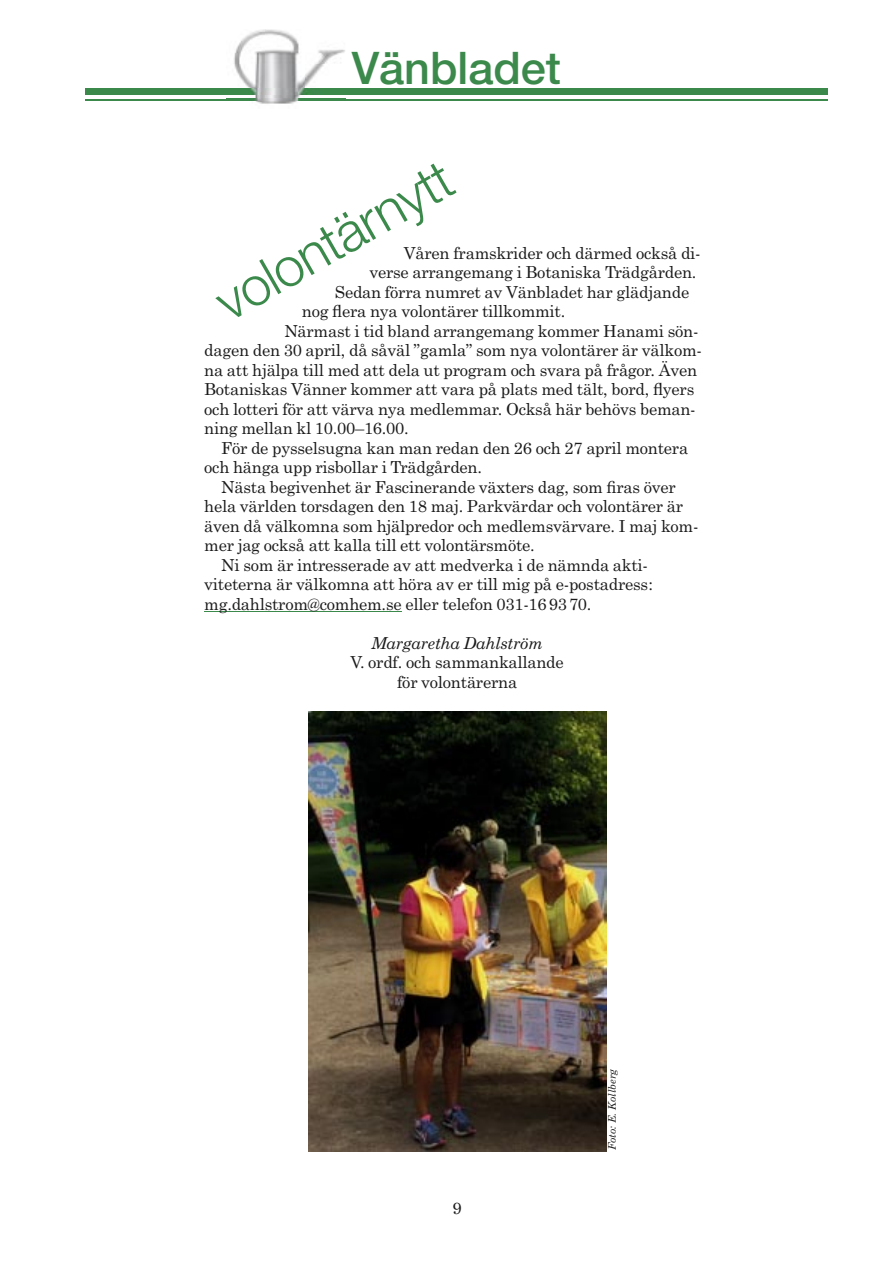
<style>
.page{position:relative;width:893px;height:1263px;background:#fff}
.page>*{position:absolute;margin:0;border:0;box-sizing:border-box;transform-origin:0 0}
.t1{font:300 54px "Helvetica Neue";color:#3c894c}
.t2{font:500 45px "Helvetica Neue";color:#3c894c}
.t3{font:16.5px/19.5px "Century Schoolbook Std";letter-spacing:-.015em;color:#1a1a1b;text-align:center}
.t4{font:italic 16.5px "Century Schoolbook Std";letter-spacing:-.015em;color:#1a1a1b}
.t5{font:italic 10.5px "Century Schoolbook Std";color:#1a1a1b}
</style>
<div class="page">
<div style="left:85px;top:89px;width:743px;height:6px;background:#3c894c"></div>
<hr style="left:85px;top:99px;width:743px;height:2px;background:#3c894c">
<img style="left:226px;top:29px;width:119px;height:75px">
<img style="left:226px;top:89px;width:119px;height:6px">
<hr style="left:204px;top:611px;width:197px;height:1px;background:#3c894c">
<img style="left:308px;top:711px;width:298px;height:440px">
<h2 class="t2" style="left:352px;top:42px;width:211px">Vänbladet</h2>
<h1 class="t1" style="left:203px;top:278px;width:265px;rotate:-30deg">volontärnytt</h1>
<p class="t3" style="left:404px;top:243px;width:298px">Våren framskrider och därmed också di-</p>
<p class="t3" style="left:369px;top:262px;width:329px">verse arrangemang i Botaniska Trädgården.</p>
<p class="t3" style="left:335px;top:282px;width:356px">Sedan förra numret av Vänbladet har glädjande</p>
<p class="t3" style="left:302px;top:301px;width:265px">nog flera nya volontärer tillkommit.</p>
<p class="t3" style="left:284px;top:321px;width:416px">Närmast i tid bland arrangemang kommer Hanami sön-</p>
<p class="t3" style="left:204px;top:340px;width:499px">dagen den 30 april, då såväl ”gamla” som nya volontärer är välkom-</p>
<p class="t3" style="left:204px;top:360px;width:494px">na att hjälpa till med att dela ut program och svara på frågor. Även</p>
<p class="t3" style="left:204px;top:379px;width:491px">Botaniskas Vänner kommer att vara på plats med tält, bord, flyers</p>
<p class="t3" style="left:204px;top:399px;width:493px">och lotteri för att värva nya medlemmar. Också här behövs beman-</p>
<p class="t3" style="left:204px;top:418px;width:206px">ning mellan kl 10.00–16.00.</p>
<p class="t3" style="left:221px;top:438px;width:468px">För de pysselsugna kan man redan den 26 och 27 april montera</p>
<p class="t3" style="left:204px;top:457px;width:279px">och hänga upp risbollar i Trädgården.</p>
<p class="t3" style="left:221px;top:477px;width:456px">Nästa begivenhet är Fascinerande växters dag, som firas över</p>
<p class="t3" style="left:204px;top:496px;width:480px">hela världen torsdagen den 18 maj. Parkvärdar och volontärer är</p>
<p class="t3" style="left:204px;top:516px;width:496px">även då välkomna som hjälpredor och medlemsvärvare. I maj kom-</p>
<p class="t3" style="left:204px;top:535px;width:332px">mer jag också att kalla till ett volontärsmöte.</p>
<p class="t3" style="left:221px;top:555px;width:428px">Ni som är intresserade av att medverka i de nämnda akti-</p>
<p class="t3" style="left:204px;top:574px;width:450px">viteterna är välkomna att höra av er till mig på e-postadress :</p>
<p class="t3" style="left:204px;top:594px;width:389px">mg.dahlstrom@comhem.se eller telefon 031-16 93 70.</p>
<p class="t4" style="left:371px;top:633px;width:173px">Margaretha Dahlström</p>
<p class="t3" style="left:350px;top:652px;width:215px">V. ordf. och sammankallande för volontärerna</p>
<p class="t3" style="left:452px;top:1198px;width:11px">9</p>
<p class="t5" style="left:605px;top:1150px;width:83px;rotate:-90deg">Foto: E. Kollberg</p>
</div>
